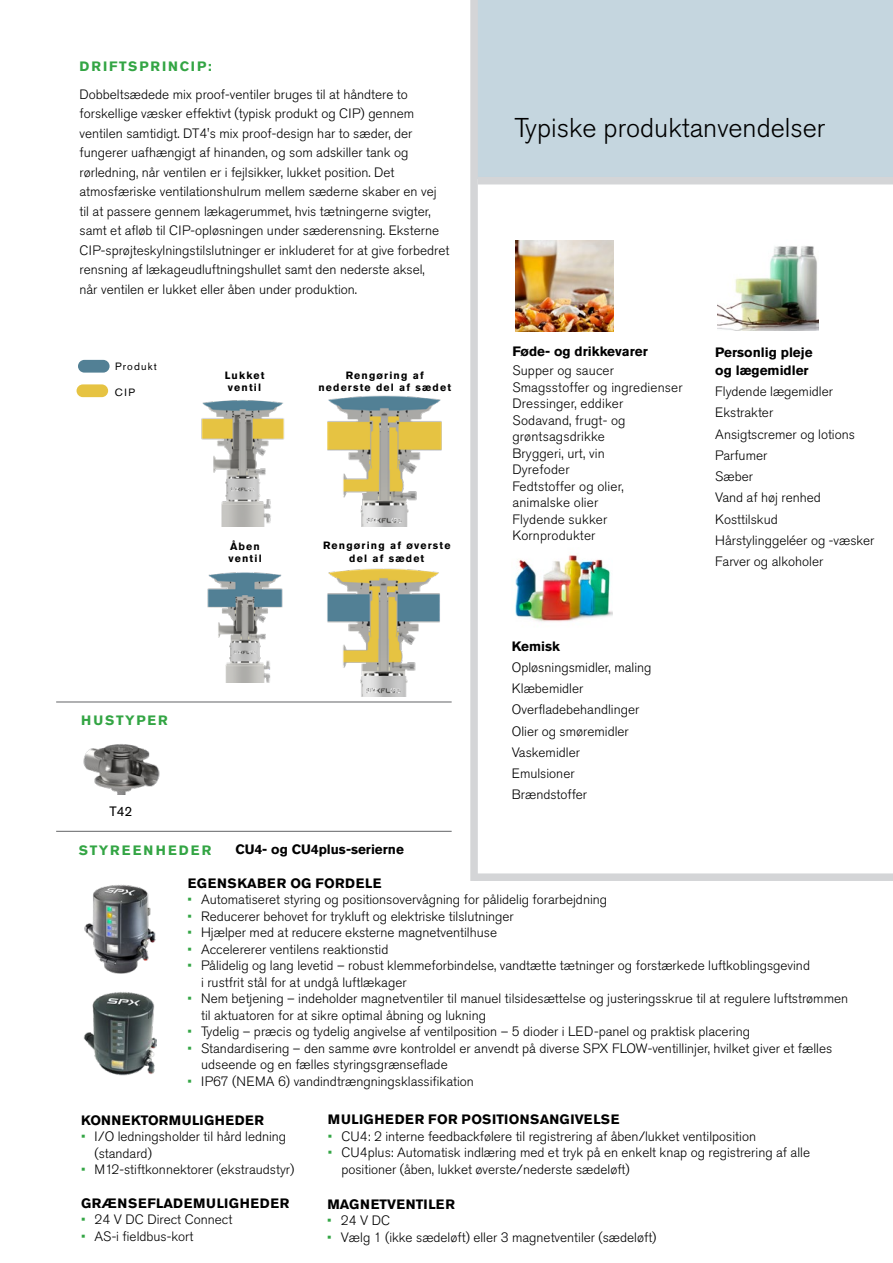
<style>
.page{position:relative;width:893px;height:1263px;background:#fff}
.page>*{position:absolute;margin:0;border:0;box-sizing:border-box;transform-origin:0 0}
.t1{font:300 27px "Akzidenz Grotesk Pro";color:#000}
.Body_Copy__16pt_Lead{font:300 13.5px/19.5px "Akzidenz Grotesk Pro";color:#000}
.Thumbnail_Descriptio{font:300 13.5px/16.5px "Akzidenz Grotesk Pro";letter-spacing:.01em;color:#000}
.Body_Copy___Sub-Head{font:700 13.5px/18px "Akzidenz Grotesk Pro";letter-spacing:.01em;color:#000}
.Body_Copy___Sub-Head-2{font:700 13.5px "Akzidenz Grotesk Pro";letter-spacing:.03em;color:#000}
.Body_Copy_Headline{font:700 13.5px "Akzidenz Grotesk Pro";letter-spacing:.15em;color:#33a544}
.Body_Copy_Sub-Headli{font:700 13.5px "Akzidenz Grotesk Pro";color:#000}
.Body_Copy___Sub-Head-3{font:700 13.5px "Akzidenz Grotesk Pro";letter-spacing:.05em;color:#000}
.Body_Copy_Headline-2{font:700 13.5px "Akzidenz Grotesk Pro";letter-spacing:.05em;color:#000}
.Body_Copy___Sub-Head-4{font:700 13.5px "Akzidenz Grotesk Pro";letter-spacing:.04em;color:#000}
.Body_Copy_Headline-3{font:700 13.5px "Akzidenz Grotesk Pro";letter-spacing:.12em;color:#33a544}
.Text{font:13.5px "Akzidenz Grotesk Pro";color:#000}
.Captions__Center_Ali{font:700 10.5px/12.6px "Akzidenz Grotesk Pro";letter-spacing:.11em;color:#000;text-align:center}
.Captions__Center_Ali-2{font:10.5px "Akzidenz Grotesk Pro";letter-spacing:.11em;color:#000}
.s1{color:#33a544}
</style>
<div class="page">
<div style="left:478px;top:0;width:415px;height:179px;background:#c5d6df"></div>
<div style="left:478px;top:177px;width:415px;height:7px;background:#d4d5d7"></div>
<img style="left:327px;top:395px;width:115px;height:131px">
<img style="left:201px;top:400px;width:84px;height:126px">
<img style="left:327px;top:568px;width:113px;height:129px">
<img style="left:207px;top:572px;width:76px;height:111px">
<img style="left:83px;top:744px;width:77px;height:50px">
<div style="left:470px;top:0;width:8px;height:881px;background:#d4d5d7"></div>
<div style="left:474px;top:873px;width:419px;height:8px;background:#d4d5d7"></div>
<img style="left:84px;top:884px;width:72px;height:90px">
<img style="left:83px;top:992px;width:73px;height:83px">
<hr style="left:56px;top:702px;width:396px;height:1px;background:#636466">
<hr style="left:56px;top:831px;width:396px;height:1px;background:#636466">
<img style="left:515px;top:241px;width:99px;height:91px">
<img style="left:718px;top:246px;width:100px;height:84px">
<img style="left:515px;top:555px;width:97px;height:67px">
<div style="left:77px;top:384px;width:31px;height:13px;background:#e6c342;border-radius:6px"></div>
<div style="left:78px;top:360px;width:32px;height:13px;background:#528095;border-radius:6px"></div>
<p class="Body_Copy_Headline" style="left:80px;top:57px;width:134px">DRIFTSPRINCIP:</p>
<p class="Body_Copy__16pt_Lead" style="left:80px;top:84px;width:371px">Dobbeltsædede mix proof-ventiler bruges til at håndtere to forskellige væsker effektivt (typisk produkt og CIP) gennem ventilen samtidigt. DT4's mix proof-design har to sæder, der fungerer uafhængigt af hinanden, og som adskiller tank og rørledning, når ventilen er i fejlsikker, lukket position. Det atmosfæriske ventilationshulrum mellem sæderne skaber en vej til at passere gennem lækagerummet, hvis tætningerne svigter, samt et afløb til CIP-opløsningen under sæderensning. Eksterne CIP-sprøjteskylningstilslutninger er inkluderet for at give forbedret rensning af lækageudluftningshullet samt den nederste aksel,<br>når ventilen er lukket eller åben under produktion.</p>
<p class="Captions__Center_Ali-2" style="left:115px;top:359px;width:43px">Produkt</p>
<p class="Captions__Center_Ali-2" style="left:115px;top:385px;width:21px">CIP</p>
<p class="Captions__Center_Ali" style="left:225px;top:369px;width:41px">Lukket ventil</p>
<p class="Captions__Center_Ali" style="left:318px;top:369px;width:134px">Rengøring af nederste del af sædet</p>
<p class="Captions__Center_Ali" style="left:228px;top:539px;width:35px;text-align:left">Åben ventil</p>
<p class="Captions__Center_Ali" style="left:323px;top:539px;width:129px">Rengøring af øverste del af sædet</p>
<p class="Body_Copy_Headline-3" style="left:81px;top:711px;width:88px">HUSTYPER</p>
<p class="Text" style="left:109px;top:803px;width:25px">T42</p>
<h1 class="t1" style="left:514px;top:110px;width:312px">Typiske produktanvendelser</h1>
<p class="Body_Copy___Sub-Head" style="left:512px;top:342px;width:137px">Føde- og drikkevarer</p>
<p class="Thumbnail_Descriptio" style="left:512px;top:362px;width:103px">Supper og saucer</p>
<p class="Thumbnail_Descriptio" style="left:512px;top:379px;width:172px">Smagsstoffer og ingredienser</p>
<p class="Thumbnail_Descriptio" style="left:512px;top:395px;width:112px">Dressinger, eddiker</p>
<p class="Thumbnail_Descriptio" style="left:512px;top:412px;width:115px">Sodavand, frugt- og grøntsagsdrikke</p>
<p class="Thumbnail_Descriptio" style="left:512px;top:445px;width:94px">Bryggeri, urt, vin</p>
<p class="Thumbnail_Descriptio" style="left:512px;top:461px;width:59px">Dyrefoder</p>
<p class="Thumbnail_Descriptio" style="left:512px;top:478px;width:113px">Fedtstoffer og olier, animalske olier</p>
<p class="Thumbnail_Descriptio" style="left:512px;top:511px;width:96px">Flydende sukker</p>
<p class="Thumbnail_Descriptio" style="left:512px;top:527px;width:84px">Kornprodukter</p>
<p class="Body_Copy___Sub-Head" style="left:512px;top:637px;width:50px">Kemisk</p>
<p class="Body_Copy__16pt_Lead" style="left:512px;top:657px;width:141px">Opløsningsmidler, maling</p>
<p class="Body_Copy__16pt_Lead" style="left:512px;top:679px;width:73px">Klæbemidler</p>
<p class="Body_Copy__16pt_Lead" style="left:512px;top:700px;width:129px">Overfladebehandlinger</p>
<p class="Body_Copy__16pt_Lead" style="left:512px;top:721px;width:118px">Olier og smøremidler</p>
<p class="Body_Copy__16pt_Lead" style="left:512px;top:742px;width:70px">Vaskemidler</p>
<p class="Body_Copy__16pt_Lead" style="left:512px;top:764px;width:64px">Emulsioner</p>
<p class="Body_Copy__16pt_Lead" style="left:512px;top:785px;width:77px">Brændstoffer</p>
<p class="Body_Copy___Sub-Head" style="left:715px;top:343px;width:99px">Personlig pleje og lægemidler</p>
<p class="Body_Copy__16pt_Lead" style="left:715px;top:382px;width:119px">Flydende lægemidler</p>
<p class="Body_Copy__16pt_Lead" style="left:715px;top:403px;width:59px">Ekstrakter</p>
<p class="Body_Copy__16pt_Lead" style="left:715px;top:424px;width:141px">Ansigtscremer og lotions</p>
<p class="Body_Copy__16pt_Lead" style="left:715px;top:445px;width:54px">Parfumer</p>
<p class="Body_Copy__16pt_Lead" style="left:715px;top:466px;width:39px">Sæber</p>
<p class="Body_Copy__16pt_Lead" style="left:715px;top:488px;width:107px">Vand af høj renhed</p>
<p class="Body_Copy__16pt_Lead" style="left:715px;top:509px;width:64px">Kosttilskud</p>
<p class="Body_Copy__16pt_Lead" style="left:715px;top:530px;width:161px">Hårstylinggeléer og -væsker</p>
<p class="Body_Copy__16pt_Lead" style="left:715px;top:551px;width:109px">Farver og alkoholer</p>
<p class="Body_Copy_Sub-Headli" style="left:235px;top:841px;width:170px">CU4- og CU4plus-serierne</p>
<p class="Body_Copy_Headline" style="left:79px;top:841px;width:134px">STYREENHEDER</p>
<p class="Body_Copy_Headline-2" style="left:188px;top:874px;width:195px">EGENSKABER OG FORDELE</p>
<p class="Body_Copy__16pt_Lead" style="left:188px;top:890px;width:421px"><span class="s1">•</span> Automatiseret styring og positionsovervågning for pålidelig forarbejdning</p>
<p class="Body_Copy__16pt_Lead" style="left:188px;top:906px;width:328px"><span class="s1">•</span> Reducerer behovet for trykluft og elektriske tilslutninger</p>
<p class="Body_Copy__16pt_Lead" style="left:188px;top:923px;width:311px"><span class="s1">•</span> Hjælper med at reducere eksterne magnetventilhuse</p>
<p class="Body_Copy__16pt_Lead" style="left:188px;top:939px;width:202px"><span class="s1">•</span> Accelererer ventilens reaktionstid</p>
<p class="Body_Copy__16pt_Lead" style="left:201px;top:957px;width:610px;line-height:16.5px;text-indent:-14px"><span class="s1">•</span> Pålidelig og lang levetid – robust klemmeforbindelse, vandtætte tætninger og forstærkede luftkoblingsgevind i rustfrit stål for at undgå luftlækager</p>
<p class="Body_Copy__16pt_Lead" style="left:201px;top:990px;width:649px;line-height:16.5px;text-indent:-14px"><span class="s1">•</span> Nem betjening – indeholder magnetventiler til manuel tilsidesættelse og justeringsskrue til at regulere luftstrømmen til aktuatoren for at sikre optimal åbning og lukning</p>
<p class="Body_Copy__16pt_Lead" style="left:188px;top:1022px;width:564px"><span class="s1">•</span> Tydelig – præcis og tydelig angivelse af ventilposition – 5 dioder i LED-panel og praktisk placering</p>
<p class="Body_Copy__16pt_Lead" style="left:201px;top:1040px;width:633px;line-height:16.5px;text-indent:-14px"><span class="s1">•</span> Standardisering – den samme øvre kontroldel er anvendt på diverse SPX FLOW-ventillinjer, hvilket giver et fælles udseende og en fælles styringsgrænseflade</p>
<p class="Body_Copy__16pt_Lead" style="left:188px;top:1071px;width:288px"><span class="s1">•</span> IP67 (NEMA 6) vandindtrængningsklassifikation</p>
<p class="Body_Copy___Sub-Head-4" style="left:81px;top:1111px;width:184px">KONNEKTORMULIGHEDER</p>
<p class="Body_Copy__16pt_Lead" style="left:95px;top:1128px;width:193px;line-height:16.5px;text-indent:-14px"><span class="s1">•</span> I/O ledningsholder til hård ledning (standard)</p>
<p class="Body_Copy__16pt_Lead" style="left:81px;top:1160px;width:215px"><span class="s1">•</span> M12-stiftkonnektorer (ekstraudstyr)</p>
<p class="Body_Copy___Sub-Head-3" style="left:81px;top:1194px;width:210px">GRÆNSEFLADEMULIGHEDER</p>
<p class="Body_Copy__16pt_Lead" style="left:81px;top:1210px;width:153px"><span class="s1">•</span> 24 V DC Direct Connect</p>
<p class="Body_Copy__16pt_Lead" style="left:81px;top:1226px;width:114px"><span class="s1">•</span> AS-i fieldbus-kort</p>
<p class="Body_Copy___Sub-Head-2" style="left:328px;top:1111px;width:293px">MULIGHEDER FOR POSITIONSANGIVELSE</p>
<p class="Body_Copy__16pt_Lead" style="left:328px;top:1126px;width:430px"><span class="s1">•</span> CU4: 2 interne feedbackfølere til registrering af åben/lukket ventilposition</p>
<p class="Body_Copy__16pt_Lead" style="left:341px;top:1144px;width:470px;line-height:16.5px;text-indent:-14px"><span class="s1">•</span> CU4plus: Automatisk indlæring med et tryk på en enkelt knap og registrering af alle positioner (åben, lukket øverste/nederste sædeløft)</p>
<p class="Body_Copy___Sub-Head" style="left:327px;top:1195px;width:129px">MAGNETVENTILER</p>
<p class="Body_Copy__16pt_Lead" style="left:327px;top:1211px;width:64px"><span class="s1">•</span> 24 V DC</p>
<p class="Body_Copy__16pt_Lead" style="left:327px;top:1227px;width:331px"><span class="s1">•</span> Vælg 1 (ikke sædeløft) eller 3 magnetventiler (sædeløft)</p>
</div>
